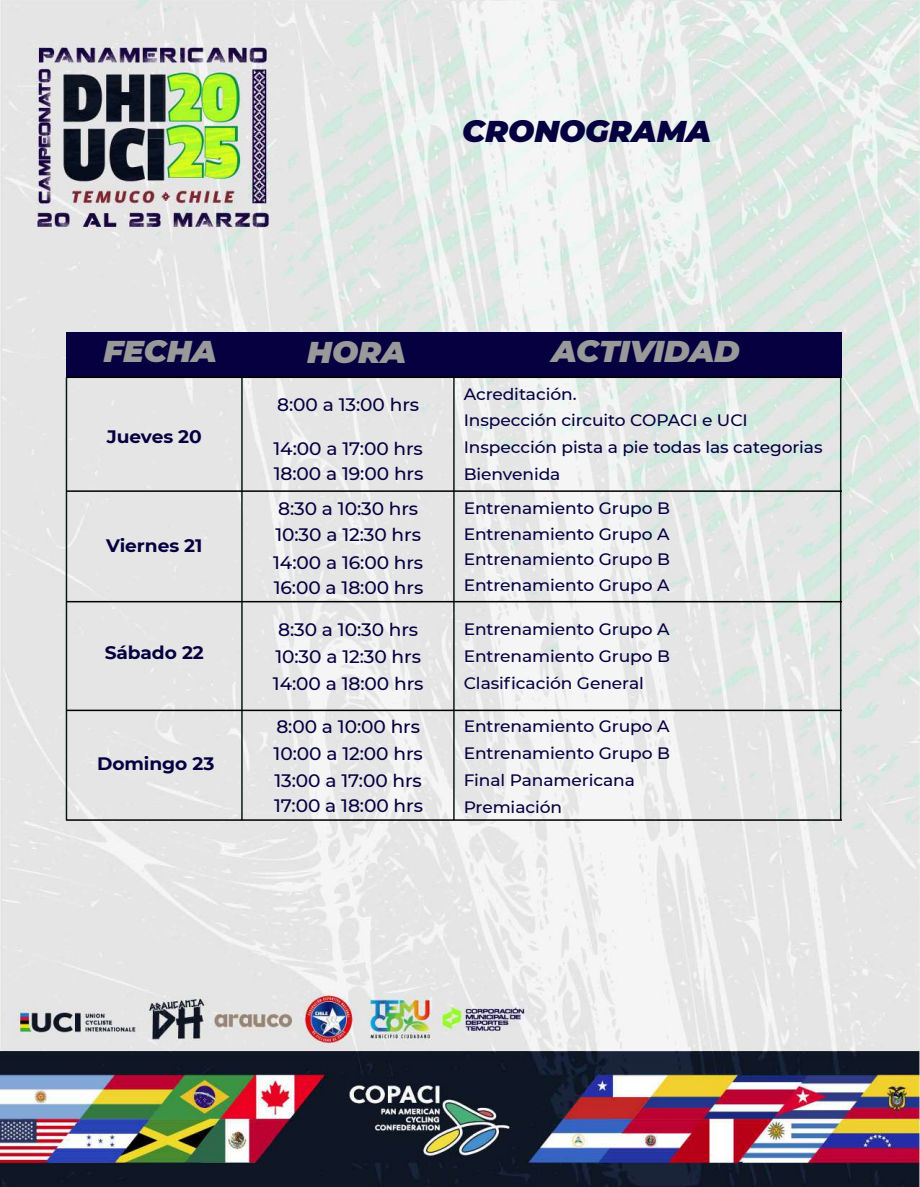
<style>
.page{position:relative;width:920px;height:1187px;background:#fff}
.page>*{position:absolute;margin:0;border:0;box-sizing:border-box;transform-origin:0 0}
.t1{font:italic 900 30px "Montserrat";letter-spacing:-.005em;color:#999}
.t2{font:italic 900 30px "Montserrat";letter-spacing:-.005em;color:#060040}
.t3{font:500 18px/26.8px "Montserrat";letter-spacing:-.005em;color:#060040}
.t4{font:700 18px "Montserrat";letter-spacing:-.005em;color:#060040}
.t5{font:500 16.5px/26.8px "Montserrat";letter-spacing:-.005em;color:#060040}
</style>
<div class="page">
<img style="left:0;top:0;width:919px;height:1187px">
<div style="left:66px;top:331px;width:775px;height:45px;background:#060040"></div>
<hr style="left:241px;top:377px;width:2px;height:443px;background:#081c16">
<hr style="left:66px;top:377px;width:1px;height:443px;background:#081c16">
<hr style="left:840px;top:377px;width:1px;height:443px;background:#081c16">
<hr style="left:453px;top:377px;width:1px;height:443px;background:#081c16">
<hr style="left:66px;top:376px;width:776px;height:2px;background:#000">
<hr style="left:66px;top:490px;width:776px;height:2px;background:#000">
<hr style="left:66px;top:601px;width:776px;height:1px;background:#000">
<hr style="left:66px;top:709px;width:776px;height:2px;background:#000">
<hr style="left:66px;top:819px;width:776px;height:1px;background:#000">
<h1 class="t2" style="left:462px;top:108px;width:250px">CRONOGRAMA</h1>
<h1 class="t1" style="left:103px;top:329px;width:115px">FECHA</h1>
<h1 class="t1" style="left:307px;top:329px;width:100px">HORA</h1>
<h1 class="t1" style="left:551px;top:329px;width:190px">ACTIVIDAD</h1>
<p class="t3" style="left:277px;top:391px;width:143px">8:00 a 13:00 hrs</p>
<p class="t3" style="left:273px;top:435px;width:151px;line-height:25px">14:00 a 17:00 hrs<br>18:00 a 19:00 hrs</p>
<p class="t5" style="left:464px;top:380px;width:360px">Acreditación.<br>Inspección circuito COPACI e UCI<br>Inspección pista a pie todas las categorias<br>Bienvenida</p>
<p class="t4" style="left:107px;top:423px;width:96px">Jueves 20</p>
<p class="t4" style="left:106px;top:532px;width:98px">Viernes 21</p>
<p class="t4" style="left:105px;top:639px;width:101px">Sábado 22</p>
<p class="t4" style="left:97px;top:750px;width:119px">Domingo 23</p>
<p class="t3" style="left:273px;top:494px;width:152px">8:30 a 10:30 hrs<br>10:30 a 12:30 hrs<br>14:00 a 16:00 hrs</p>
<p class="t3" style="left:274px;top:573px;width:151px">16:00 a 18:00 hrs</p>
<p class="t5" style="left:464px;top:493px;width:208px">Entrenamiento Grupo B<br>Entrenamiento Grupo A</p>
<p class="t5" style="left:464px;top:545px;width:208px">Entrenamiento Grupo B<br>Entrenamiento Grupo A</p>
<p class="t3" style="left:273px;top:616px;width:152px">8:30 a 10:30 hrs<br>10:30 a 12:30 hrs<br>14:00 a 18:00 hrs</p>
<p class="t5" style="left:464px;top:615px;width:208px">Entrenamiento Grupo A<br>Entrenamiento Grupo B</p>
<p class="t5" style="left:464px;top:712px;width:208px">Entrenamiento Grupo A<br>Entrenamiento Grupo B</p>
<p class="t5" style="left:464px;top:668px;width:182px">Clasificación General</p>
<p class="t3" style="left:273px;top:713px;width:151px">8:00 a 10:00 hrs<br>10:00 a 12:00 hrs<br>13:00 a 17:00 hrs</p>
<p class="t3" style="left:274px;top:791px;width:150px">17:00 a 18:00 hrs</p>
<p class="t5" style="left:464px;top:765px;width:173px">Final Panamericana<br>Premiación</p>
</div>
